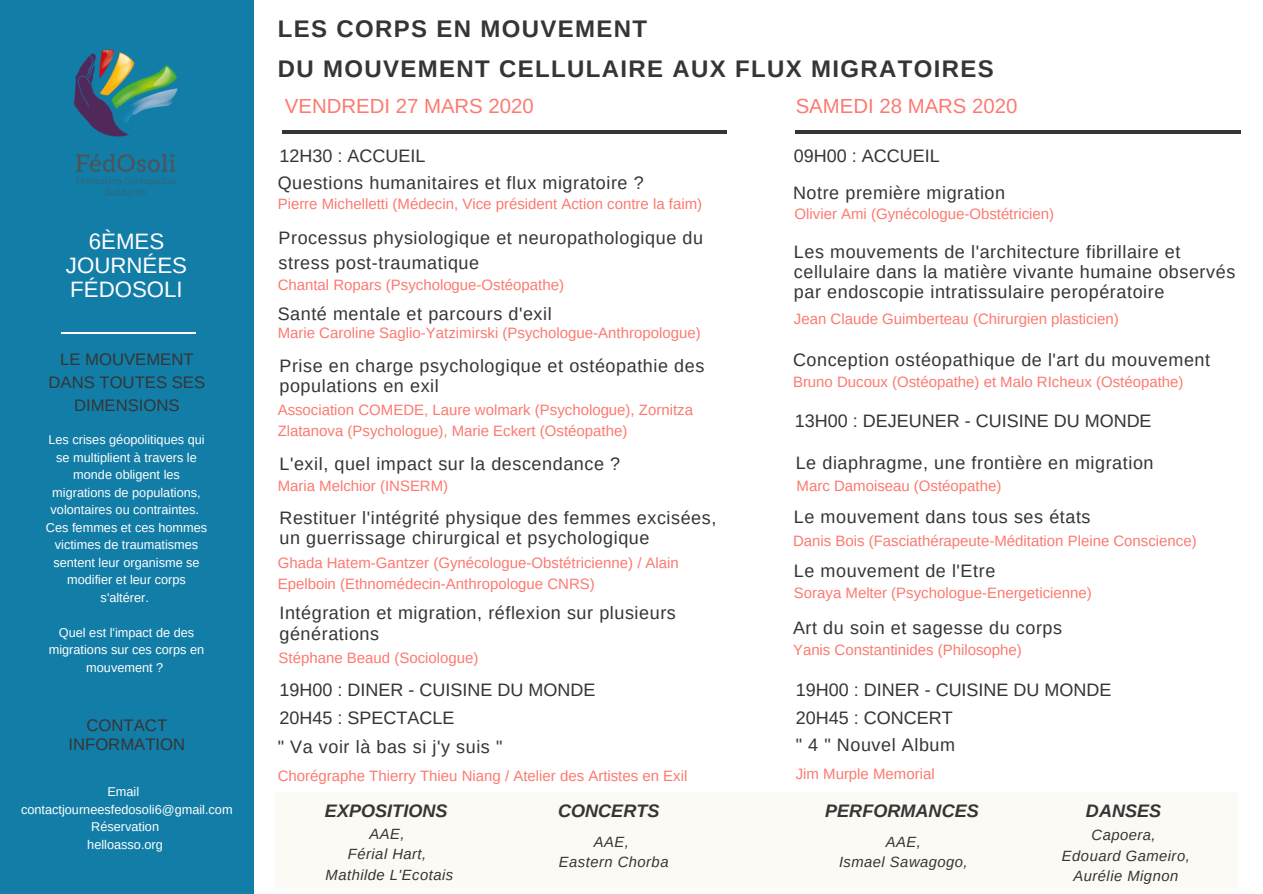
<style>
.page{position:relative;width:1263px;height:894px;background:#fff}
.page>*{position:absolute;margin:0;border:0;box-sizing:border-box;transform-origin:0 0}
.t1{font:700 24px/39.8px "Arimo";letter-spacing:.055em;color:#353535}
.t2{font:22.2px/23.9px "Arimo";color:#fff;text-align:center}
.t3{font:20.4px "Arimo";color:#fc7a70}
.t4{font:italic 700 18.15px "Arimo";color:#353535}
.t5{font:18px/20.4px "Arimo";letter-spacing:.03em;color:#353535}
.t6{font:18px/27.8px "Arimo";color:#353535}
.t7{font:16.65px/23.1px "Arimo";color:#353535;text-align:center}
.t8{font:15px/20.4px "Arimo";color:#fc7a70}
.t9{font:italic 14.85px/20.5px "Arimo";letter-spacing:.03em;color:#353535;text-align:center}
.t10{font:12.75px/17.5px "Arimo";color:#fff;text-align:center}
</style>
<div class="page">
<div style="left:0;top:0;width:253px;height:893px;background:#127da7"></div>
<svg style="left:62px;top:332px;width:15px;height:2px"></svg>
<svg style="left:181px;top:332px;width:15px;height:2px"></svg>
<hr style="left:77px;top:332px;width:104px;height:2px;background:#fff">
<img style="left:74px;top:49px;width:104px;height:146px">
<hr style="left:282px;top:130px;width:444px;height:4px;background:#353535">
<hr style="left:796px;top:130px;width:445px;height:4px;background:#353535">
<div style="left:275px;top:793px;width:963px;height:95px;background:#fcfaf4"></div>
<h2 class="t2" style="left:66px;top:229px;width:123px">6ÈMES<br>JOURNÉES<br>FÉDOSOLI</h2>
<p class="t7" style="left:49px;top:347px;width:158px">LE MOUVEMENT<br>DANS TOUTES SES<br>DIMENSIONS</p>
<p class="t10" style="left:46px;top:431px;width:163px">Les crises géopolitiques qui se multiplient à travers le monde obligent les migrations de populations, volontaires ou contraintes.<br>Ces femmes et ces hommes victimes de traumatismes sentent leur organisme se modifier et leur corps s'altérer.</p>
<p class="t10" style="left:49px;top:623px;width:157px">Quel est l'impact de des migrations sur ces corps en mouvement ?</p>
<p class="t7" style="left:68px;top:716px;width:118px;line-height:18.3px">CONTACT<br>INFORMATION</p>
<p class="t10" style="left:21px;top:782px;width:213px">Email contactjourneesfedosoli6@gmail.com<br>Réservation<br>helloasso.org</p>
<h1 class="t1" style="left:278px;top:9px;width:717px">LES CORPS EN MOUVEMENT<br>DU MOUVEMENT CELLULAIRE AUX FLUX MIGRATOIRES</h1>
<h3 class="t3" style="left:285px;top:95px;width:250px">VENDREDI 27 MARS 2020</h3>
<p class="t5" style="left:278px;top:142px;width:368px;line-height:27.2px">12H30 : ACCUEIL<br>Questions humanitaires et flux migratoire ?</p>
<p class="t8" style="left:278px;top:194px;width:426px">Pierre Michelletti (Médecin, Vice président Action contre la faim)</p>
<p class="t5" style="left:279px;top:226px;width:426px;line-height:24.3px">Processus physiologique et neuropathologique du stress post-traumatique</p>
<p class="t8" style="left:278px;top:274px;width:288px">Chantal Ropars (Psychologue-Ostéopathe)</p>
<p class="t5" style="left:278px;top:303px;width:276px">Santé mentale et parcours d'exil</p>
<p class="t8" style="left:278px;top:322px;width:425px">Marie Caroline Saglio-Yatzimirski (Psychologue-Anthropologue)</p>
<p class="t5" style="left:279px;top:355px;width:426px">Prise en charge psychologique et ostéopathie des populations en exil</p>
<p class="t8" style="left:278px;top:400px;width:417px">Association COMEDE, Laure wolmark (Psychologue), Zornitza<br>Zlatanova (Psychologue), Marie Eckert (Ostéopathe)</p>
<p class="t5" style="left:279px;top:453px;width:342px">L'exil, quel impact sur la descendance ?</p>
<p class="t8" style="left:278px;top:475px;width:172px">Maria Melchior (INSERM)</p>
<p class="t5" style="left:279px;top:507px;width:438px">Restituer l'intégrité physique des femmes excisées, un guerrissage chirurgical et psychologique</p>
<p class="t8" style="left:278px;top:552px;width:403px">Ghada Hatem-Gantzer (Gynécologue-Obstétricienne) / Alain<br>Epelboin (Ethnomédecin-Anthropologue CNRS)</p>
<p class="t5" style="left:279px;top:602px;width:398px">Intégration et migration, réflexion sur plusieurs générations</p>
<p class="t6" style="left:279px;top:675px;width:317px">19H00 : DINER - CUISINE DU MONDE<br>20H45 : SPECTACLE</p>
<p class="t8" style="left:279px;top:647px;width:201px">Stéphane Beaud (Sociologue)</p>
<p class="t5" style="left:278px;top:735px;width:226px">" Va voir là bas si j'y suis "</p>
<p class="t8" style="left:278px;top:765px;width:411px">Chorégraphe Thierry Thieu Niang / Atelier des Artistes en Exil</p>
<h3 class="t3" style="left:796px;top:95px;width:223px">SAMEDI 28 MARS 2020</h3>
<p class="t6" style="left:794px;top:141px;width:147px">09H00 : ACCUEIL</p>
<p class="t5" style="left:793px;top:182px;width:214px">Notre première migration</p>
<p class="t8" style="left:795px;top:204px;width:261px">Olivier Ami (Gynécologue-Obstétricien)</p>
<p class="t5" style="left:794px;top:242px;width:443px;line-height:20px">Les mouvements de l'architecture fibrillaire et cellulaire dans la matière vivante humaine observés par endoscopie intratissulaire peropératoire</p>
<p class="t8" style="left:794px;top:309px;width:326px">Jean Claude Guimberteau (Chirurgien plasticien)</p>
<p class="t5" style="left:793px;top:349px;width:419px">Conception ostéopathique de l'art du mouvement</p>
<p class="t8" style="left:793px;top:372px;width:392px">Bruno Ducoux (Ostéopathe) et Malo RIcheux (Ostéopathe)</p>
<p class="t6" style="left:795px;top:407px;width:358px">13H00 : DEJEUNER - CUISINE DU MONDE</p>
<p class="t5" style="left:796px;top:452px;width:359px">Le diaphragme, une frontière en migration</p>
<p class="t8" style="left:797px;top:475px;width:206px">Marc Damoiseau (Ostéopathe)</p>
<p class="t5" style="left:794px;top:507px;width:298px">Le mouvement dans tous ses états</p>
<p class="t8" style="left:793px;top:531px;width:405px">Danis Bois (Fasciathérapeute-Méditation Pleine Conscience)</p>
<p class="t5" style="left:794px;top:560px;width:203px">Le mouvement de l'Etre</p>
<p class="t8" style="left:794px;top:582px;width:299px">Soraya Melter (Psychologue-Energeticienne)</p>
<p class="t5" style="left:793px;top:617px;width:271px">Art du soin et sagesse du corps</p>
<p class="t8" style="left:793px;top:639px;width:230px">Yanis Constantinides (Philosophe)</p>
<p class="t6" style="left:796px;top:675px;width:317px">19H00 : DINER - CUISINE DU MONDE<br>20H45 : CONCERT<br>" 4 " Nouvel Album</p>
<p class="t8" style="left:796px;top:763px;width:141px">Jim Murple Memorial</p>
<p class="t4" style="left:325px;top:800px;width:124px">EXPOSITIONS</p>
<p class="t4" style="left:558px;top:800px;width:103px">CONCERTS</p>
<p class="t4" style="left:825px;top:800px;width:155px">PERFORMANCES</p>
<p class="t4" style="left:1086px;top:800px;width:77px">DANSES</p>
<p class="t9" style="left:559px;top:831px;width:111px">AAE,<br>Eastern Chorba</p>
<p class="t9" style="left:839px;top:831px;width:130px">AAE,<br>Ismael Sawagogo,</p>
<p class="t9" style="left:1062px;top:824px;width:129px">Capoera,<br>Edouard Gameiro,<br>Aurélie Mignon</p>
<p class="t9" style="left:326px;top:823px;width:129px">AAE,<br>Férial Hart,<br>Mathilde L'Ecotais</p>
</div>
